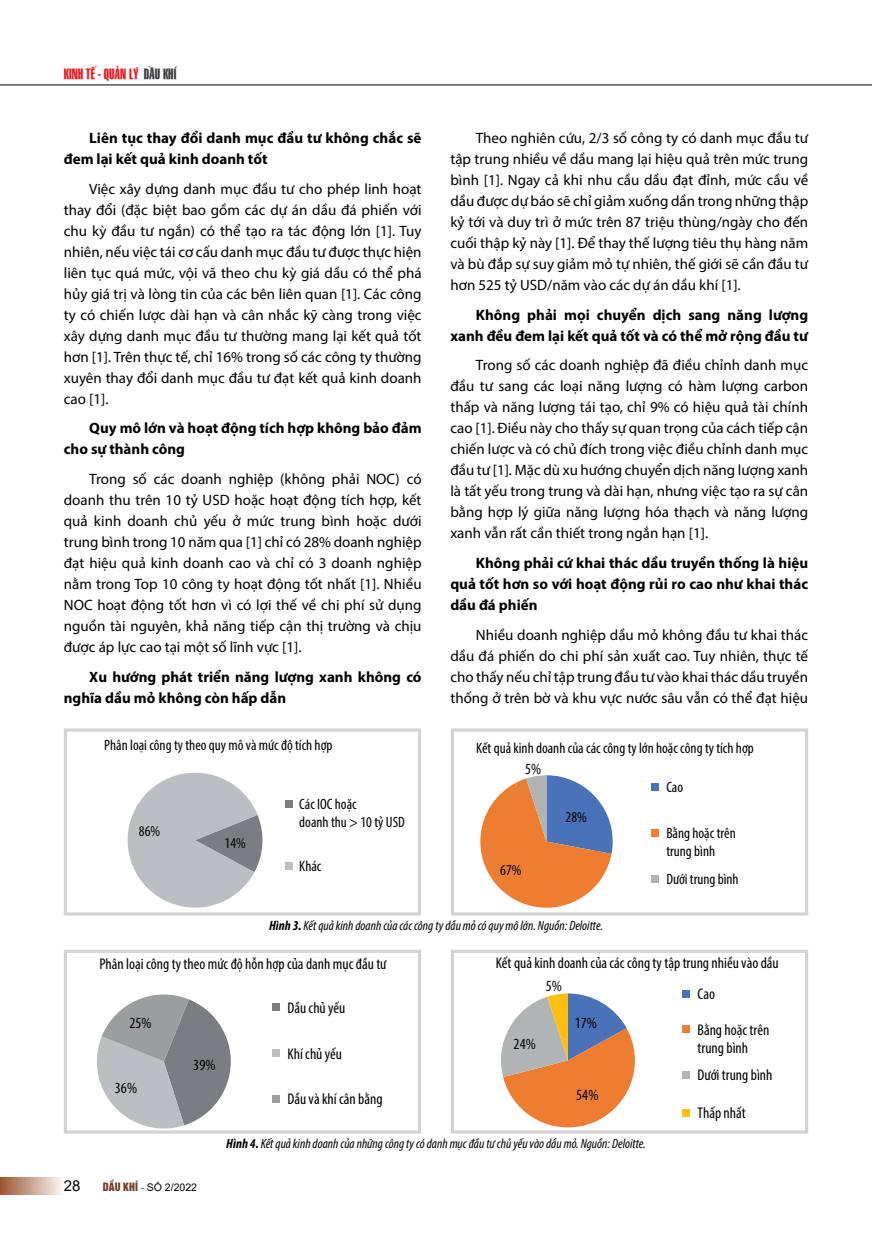
<style>
.page{position:relative;width:872px;height:1234px;background:#fff}
.page>*{position:absolute;margin:0;border:0;box-sizing:border-box;transform-origin:0 0}
.t1{font:condensed 15.6px "Myriad Pro";letter-spacing:.005em;color:#000}
.t2{font:condensed 15.45px/31px "Myriad Pro";color:#000}
.t3{font:15px/21px "Myriad Pro";color:#000;text-align:justify}
.t4{font:700 15px/21px "Myriad Pro";color:#000}
.t5{font:condensed 15px/17.9px "Myriad Pro";color:#000}
.t6{font:15px "Arial";color:#000}
.t7{font:14.25px "SFU Swiss BT Extra Compressed";color:#ed1d24}
.t8{font:italic condensed 13.5px "Myriad Pro";color:#000}
.t9{font:10.5px "Arial";color:#000}
.s1{color:#414042}
.s2{font-weight:700}
.s3{font-family:"UTM Helvet Ins";color:#733c27}
.s4{font-family:"Times New Roman";color:#733c27}
</style>
<div class="page">
<hr style="left:0;top:85px;width:872px;height:1px;background:#000">
<div style="left:0;top:1176px;width:64px;height:17px;background:linear-gradient(to right,#9a5530,#faf7f5)"></div>
<svg style="left:127px;top:772px;width:136px;height:136px"></svg>
<div style="left:285px;top:799px;width:8px;height:8px;background:#7b7d80"></div>
<div style="left:285px;top:862px;width:8px;height:8px;background:#bcbec1"></div>
<div style="left:64px;top:728px;width:357px;height:187px;border:3px solid #d1d3d4"></div>
<svg style="left:97px;top:994px;width:134px;height:134px"></svg>
<div style="left:272px;top:1003px;width:7px;height:7px;background:#7b7d80"></div>
<div style="left:272px;top:1048px;width:7px;height:8px;background:#bcbec1"></div>
<div style="left:272px;top:1094px;width:7px;height:8px;background:#9b9d9f"></div>
<div style="left:64px;top:949px;width:357px;height:184px;border:3px solid #d1d3d4"></div>
<svg style="left:480px;top:775px;width:132px;height:133px"></svg>
<div style="left:651px;top:783px;width:7px;height:8px;background:#4a72b8"></div>
<div style="left:651px;top:829px;width:7px;height:7px;background:#ed7d30"></div>
<div style="left:651px;top:874px;width:7px;height:8px;background:#b1b3b5"></div>
<div style="left:451px;top:728px;width:357px;height:187px;border:3px solid #d1d3d4"></div>
<svg style="left:501px;top:993px;width:134px;height:134px"></svg>
<div style="left:682px;top:990px;width:7px;height:7px;background:#4a72b8"></div>
<div style="left:682px;top:1024px;width:7px;height:8px;background:#ed7d30"></div>
<div style="left:682px;top:1070px;width:7px;height:8px;background:#b1b3b5"></div>
<div style="left:682px;top:1108px;width:7px;height:8px;background:#fdc010"></div>
<div style="left:451px;top:949px;width:357px;height:184px;border:3px solid #d1d3d4"></div>
<p class="t7" style="left:64px;top:63px;width:114px">KINH TẾ - QUẢN LÝ <span class="s1">DẦU KHÍ</span></p>
<p class="t4" style="left:64px;top:127px;width:359px;text-indent:26px">Liên tục thay đổi danh mục đầu tư không chắc sẽ đem lại kết quả kinh doanh tốt</p>
<p class="t3" style="left:64px;top:178px;width:359px;text-indent:26px">Việc xây dựng danh mục đầu tư cho phép linh hoạt thay đổi (đặc biệt bao gồm các dự án dầu đá phiến với chu kỳ đầu tư ngắn) có thể tạo ra tác động lớn [1]. Tuy nhiên, nếu việc tái cơ cấu danh mục đầu tư được thực hiện liên tục quá mức, vội vã theo chu kỳ giá dầu có thể phá hủy giá trị và lòng tin của các bên liên quan [1]. Các công ty có chiến lược dài hạn và cân nhắc kỹ càng trong việc xây dựng danh mục đầu tư thường mang lại kết quả tốt hơn [1]. Trên thực tế, chỉ 16% trong số các công ty thường xuyên thay đổi danh mục đầu tư đạt kết quả kinh doanh cao [1].</p>
<p class="t4" style="left:64px;top:417px;width:359px;text-indent:26px">Quy mô lớn và hoạt động tích hợp không bảo đảm cho sự thành công</p>
<p class="t3" style="left:64px;top:468px;width:359px;text-indent:26px">Trong số các doanh nghiệp (không phải NOC) có doanh thu trên 10 tỷ USD hoặc hoạt động tích hợp, kết quả kinh doanh chủ yếu ở mức trung bình hoặc dưới trung bình trong 10 năm qua [1] chỉ có 28% doanh nghiệp đạt hiệu quả kinh doanh cao và chỉ có 3 doanh nghiệp nằm trong Top 10 công ty hoạt động tốt nhất [1]. Nhiều NOC hoạt động tốt hơn vì có lợi thế về chi phí sử dụng nguồn tài nguyên, khả năng tiếp cận thị trường và chịu được áp lực cao tại một số lĩnh vực [1].</p>
<p class="t4" style="left:64px;top:665px;width:359px;text-indent:26px">Xu hướng phát triển năng lượng xanh không có nghĩa dầu mỏ không còn hấp dẫn</p>
<p class="t5" style="left:104px;top:736px;width:230px">Phân loại công ty theo quy mô và mức độ tích hợp</p>
<p class="t5" style="left:54px;top:738px;width:230px">Phân loại công ty theo quy mô và mức độ tích hợp</p>
<p class="t5" style="left:139px;top:822px;width:23px">86%</p>
<p class="t5" style="left:299px;top:795px;width:107px">Các IOC hoặc<br>doanh thu &gt; 10 tỷ USD</p>
<p class="t5" style="left:299px;top:857px;width:24px">Khác</p>
<p class="t5" style="left:249px;top:815px;width:107px">doanh thu &gt; 10 tỷ USD</p>
<p class="t5" style="left:224px;top:833px;width:23px">14%</p>
<p class="t3" style="left:450px;top:127px;width:359px;text-indent:26px">Theo nghiên cứu, 2/3 số công ty có danh mục đầu tư tập trung nhiều về dầu mang lại hiệu quả trên mức trung bình [1]. Ngay cả khi nhu cầu dầu đạt đỉnh, mức cầu về dầu được dự báo sẽ chỉ giảm xuống dần trong những thập kỷ tới và duy trì ở mức trên 87 triệu thùng/ngày cho đến cuối thập kỷ này [1]. Để thay thế lượng tiêu thụ hàng năm và bù đắp sự suy giảm mỏ tự nhiên, thế giới sẽ cần đầu tư hơn 525 tỷ USD/năm vào các dự án dầu khí [1].</p>
<p class="t4" style="left:450px;top:304px;width:359px;text-align:right">Không phải mọi chuyển dịch sang năng lượng xanh đều đem lại kết quả tốt và có thể mở rộng đầu tư</p>
<p class="t3" style="left:450px;top:354px;width:359px;text-indent:26px">Trong số các doanh nghiệp đã điều chỉnh danh mục đầu tư sang các loại năng lượng có hàm lượng carbon thấp và năng lượng tái tạo, chỉ 9% có hiệu quả tài chính cao [1]. Điều này cho thấy sự quan trọng của cách tiếp cận chiến lược và có chủ đích trong việc điều chỉnh danh mục đầu tư [1]. Mặc dù xu hướng chuyển dịch năng lượng xanh là tất yếu trong trung và dài hạn, nhưng việc tạo ra sự cân bằng hợp lý giữa năng lượng hóa thạch và năng lượng xanh vẫn rất cần thiết trong ngắn hạn [1].</p>
<p class="t4" style="left:450px;top:552px;width:359px;text-align:justify;text-indent:26px">Không phải cứ khai thác dầu truyền thống là hiệu quả tốt hơn so với hoạt động rủi ro cao như khai thác dầu đá phiến</p>
<p class="t3" style="left:450px;top:623px;width:359px;text-indent:26px">Nhiều doanh nghiệp dầu mỏ không đầu tư khai thác dầu đá phiến do chi phí sản xuất cao. Tuy nhiên, thực tế cho thấy nếu chỉ tập trung đầu tư vào khai thác dầu truyền thống ở trên bờ và khu vực nước sâu vẫn có thể đạt hiệu</p>
<p class="t5" style="left:526px;top:736px;width:279px">Kết quả kinh doanh của các công ty lớn hoặc công ty tích hợp</p>
<p class="t5" style="left:476px;top:738px;width:279px">Kết quả kinh doanh của các công ty lớn hoặc công ty tích hợp</p>
<p class="t5" style="left:666px;top:778px;width:18px">Cao</p>
<p class="t5" style="left:666px;top:824px;width:71px">Bằng hoặc trên trung bình</p>
<p class="t5" style="left:666px;top:869px;width:74px">Dưới trung bình</p>
<p class="t1" style="left:525px;top:759px;width:18px">5%</p>
<p class="t5" style="left:565px;top:807px;width:23px">28%</p>
<p class="t5" style="left:500px;top:861px;width:23px">67%</p>
<p class="t8" style="left:269px;top:917px;width:335px"><span class="s2">Hình 3.</span> Kết quả kinh doanh của các công ty dầu mỏ có quy mô lớn. Nguồn: Deloitte.</p>
<p class="t2" style="left:100px;top:947px;width:288px">Phân loại công ty theo mức độ hỗn hợp của danh mục đầu tư</p>
<p class="t2" style="left:288px;top:990px;width:59px">Dầu chủ yếu</p>
<p class="t2" style="left:288px;top:1036px;width:56px">Khí chủ yếu</p>
<p class="t2" style="left:288px;top:1082px;width:97px">Dầu và khí cân bằng</p>
<p class="t1" style="left:130px;top:1012px;width:24px">25%</p>
<p class="t1" style="left:194px;top:1054px;width:24px">39%</p>
<p class="t1" style="left:116px;top:1077px;width:24px">36%</p>
<p class="t2" style="left:697px;top:947px;width:83px;text-indent:-202px">Kết quả kinh doanh của các công ty tập trung nhiều vào dầu<br>Cao</p>
<p class="t2" style="left:697px;top:1020px;width:73px;line-height:17.9px">Bằng hoặc trên trung bình</p>
<p class="t2" style="left:697px;top:1059px;width:76px">Dưới trung bình</p>
<p class="t2" style="left:697px;top:1097px;width:50px">Thấp nhất</p>
<p class="t1" style="left:545px;top:976px;width:18px">5%</p>
<p class="t1" style="left:574px;top:1013px;width:24px">17%</p>
<p class="t1" style="left:513px;top:1033px;width:24px">24%</p>
<p class="t1" style="left:576px;top:1084px;width:24px">54%</p>
<p class="t6" style="left:64px;top:1175px;width:18px">28</p>
<p class="t9" style="left:103px;top:1179px;width:96px"><span class="s3">DẦU KHÍ</span> <span class="s4">-</span> SỐ 2/2022</p>
<p class="t8" style="left:226px;top:1135px;width:421px"><span class="s2">Hình 4.</span> Kết quả kinh doanh của những công ty có danh mục đầu tư chủ yếu vào dầu mỏ. Nguồn: Deloitte.</p>
</div>
